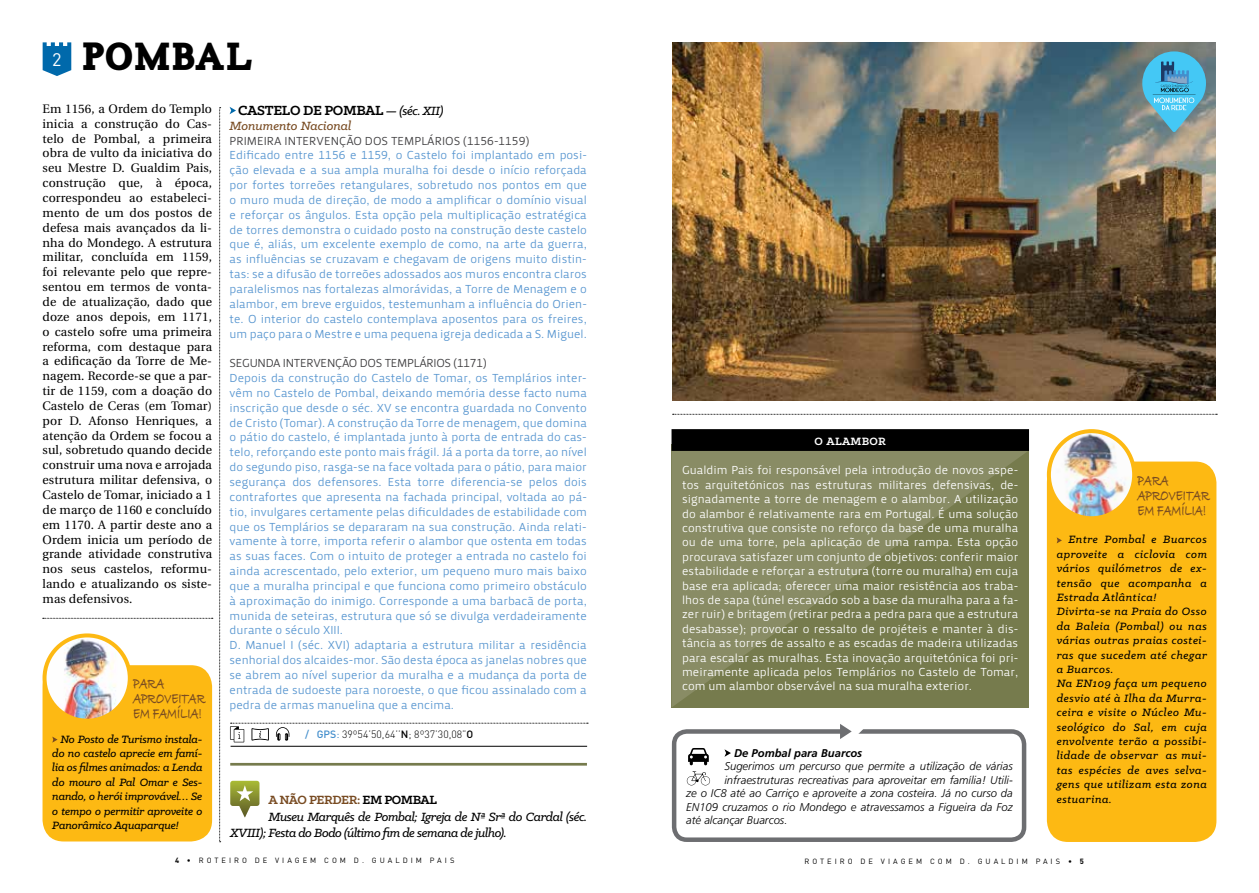
<style>
.page{position:relative;width:1259px;height:893px;background:#fff}
.page>*{position:absolute;margin:0;border:0;box-sizing:border-box;transform-origin:0 0}
.t1{font:39px "Carton";color:#000}
.t2{font:18px "DIN";color:#fff}
.t3{font:700 16.5px/15px "Bradley Hand ITCTT";color:#784b22;scale:.68 1}
.t4{font:700 15px "Klinic Slab";letter-spacing:-.02em;color:#000}
.t5{font:italic 500 13.5px "Klinic Slab";letter-spacing:-.03em;color:#000}
.t6{font:700 13.5px "Klinic Slab";letter-spacing:-.03em;color:#784b22}
.t7{font:italic 500 13.5px "Klinic Slab";color:#784b22}
.t8{font:12.3px/14.9px "Utopia";letter-spacing:.01em;color:#000;text-align:justify}
.t9{font:12px/14.9px "Priva One Pro";color:#5896d0;text-align:justify}
.t10{font:12px/14.4px "Priva One Pro";color:#fff;text-align:justify}
.t11{font:italic 500 12px/14.4px "Klinic Slab";letter-spacing:.04em;color:#000;text-align:justify}
.t12{font:12px "Priva One Pro";color:#414042}
.t13{font:12px "Priva One Pro";letter-spacing:-.025em;color:#414042}
.t14{font:700 12px "Klinic Slab";letter-spacing:.025em;color:#fff}
.t15{font:italic 300 11.25px "Frutiger";color:#000}
.t16{font:italic 700 11.25px "Frutiger";color:#000}
.t17{font:300 10.5px "DIN";color:#000}
.t18{font:7.5px "DIN";letter-spacing:.4em;color:#000}
.s1{font-weight:500;font-style:italic;font-size:13.5px}
.s2{font-weight:500;color:#438ecc}
.s3{font-weight:400;color:#438ecc}
.s4{font-weight:500}
.s5{color:#000}
.s6{font-weight:700}
</style>
<div class="page">
<svg style="left:671px;top:451px;width:358px;height:256px;background:#7f8358"></svg>
<svg style="left:43px;top:42px;width:28px;height:34px"></svg>
<hr style="left:230px;top:763px;width:357px;height:3px;background:#767b4d">
<svg style="left:230px;top:781px;width:29px;height:36px"></svg>
<img style="left:672px;top:43px;width:543px;height:357px">
<svg style="left:1142px;top:51px;width:64px;height:81px;background:#5cabc6"></svg>
<svg style="left:230px;top:107px;width:6px;height:7px"></svg>
<hr style="left:231px;top:746px;width:356px;height:1px;background:#000">
<svg style="left:230px;top:723px;width:358px;height:19px"></svg>
<svg style="left:672px;top:414px;width:545px;height:1px"></svg>
<div style="left:671px;top:429px;width:358px;height:22px;background:#000"></div>
<div style="left:672px;top:729px;width:354px;height:113px;border:4px solid #6d6e71;border-radius:13px"></div>
<svg style="left:840px;top:724px;width:25px;height:15px"></svg>
<svg style="left:724px;top:749px;width:7px;height:8px"></svg>
<svg style="left:687px;top:771px;width:23px;height:14px"></svg>
<svg style="left:688px;top:748px;width:21px;height:17px"></svg>
<svg style="left:219px;top:107px;width:2px;height:735px"></svg>
<div style="left:43px;top:665px;width:169px;height:176px;background:#fdb913;border-radius:21px"></div>
<img style="left:47px;top:637px;width:80px;height:81px">
<div style="left:43px;top:633px;width:89px;height:90px;border:4px solid #fdb913;border-radius:50%"></div>
<svg style="left:52px;top:737px;width:6px;height:6px"></svg>
<svg style="left:43px;top:618px;width:170px;height:1px"></svg>
<div style="left:1047px;top:462px;width:169px;height:380px;background:#fdb913;border-radius:21px"></div>
<img style="left:1050px;top:431px;width:84px;height:84px">
<div style="left:1047px;top:429px;width:89px;height:91px;border:4px solid #fdb913;border-radius:50%"></div>
<svg style="left:1056px;top:537px;width:6px;height:6px"></svg>
<h2 class="t2" style="left:52px;top:49px;width:11px">2</h2>
<h1 class="t1" style="left:82px;top:41px;width:173px">POMBAL</h1>
<p class="t8" style="left:43px;top:101px;width:171px">Em 1156, a Ordem do Templo inicia a construção do Cas&shy;telo de Pombal, a primeira obra de vulto da iniciativa do seu Mestre D. Gualdim Pais, construção que, à época, correspondeu ao estabeleci&shy;mento de um dos postos de defesa mais avançados da li&shy;nha do Mondego. A estrutura militar, concluída em 1159, foi relevante pelo que repre&shy;sentou em termos de vonta&shy;de de atualização, dado que doze anos depois, em 1171, o castelo sofre uma primeira reforma, com destaque para a edificação da Torre de Me&shy;nagem. Recorde-se que a par&shy;tir de 1159, com a doação do Castelo de Ceras (em Tomar) por D. Afonso Henriques, a atenção da Ordem se focou a sul, sobretudo quando decide construir uma nova e arrojada estrutura militar defensiva, o Castelo de Tomar, iniciado a 1 de março de 1160 e concluído em 1170. A partir deste ano a Ordem inicia um período de grande atividade construtiva nos seus castelos, reformu&shy;lando e atualizando os siste&shy;mas defensivos.</p>
<h3 class="t3" style="left:133px;top:676px;width:107px">Para aproveitar em família!</h3>
<p class="t11" style="left:52px;top:731px;width:152px;text-indent:8px">No Posto de Turismo instala&shy;do no castelo aprecie em famí&shy;lia os filmes animados: a Lenda do mouro al Pal Omar e Ses&shy;nando, o herói improvável… Se o tempo o permitir aproveite o Panorâmico Aquaparque!</p>
<p class="t4" style="left:238px;top:100px;width:207px">CASTELO DE POMBAL <span class="s1">— (séc. XII)</span></p>
<p class="t7" style="left:230px;top:117px;width:123px">Monumento Nacional</p>
<p class="t12" style="left:230px;top:133px;width:301px">PRIMEIRA INTERVENÇÃO DOS TEMPLÁRIOS (1156-1159)</p>
<p class="t9" style="left:230px;top:148px;width:359px">Edificado entre 1156 e 1159, o Castelo foi implantado em posi&shy;ção elevada e a sua ampla muralha foi desde o início reforçada por fortes torreões retangulares, sobretudo nos pontos em que o muro muda de direção, de modo a amplificar o domínio visual e reforçar os ângulos. Esta opção pela multiplicação estratégica de torres demonstra o cuidado posto na construção deste castelo que é, aliás, um excelente exemplo de como, na arte da guerra, as influências se cruzavam e chegavam de origens muito distin&shy;tas: se a difusão de torreões adossados aos muros encontra claros paralelismos nas fortalezas almorávidas, a Torre de Menagem e o alambor, em breve erguidos, testemunham a influência do Orien&shy;te. O interior do castelo contemplava aposentos para os freires, um paço para o Mestre e uma pequena igreja dedicada a S. Miguel.</p>
<p class="t13" style="left:230px;top:356px;width:259px">SEGUNDA INTERVENÇÃO DOS TEMPLÁRIOS (1171)</p>
<p class="t9" style="left:230px;top:371px;width:359px;text-align:left">Depois da construção do Castelo de Tomar, os Templários inter&shy;vêm no Castelo de Pombal, deixando memória desse facto numa inscrição que desde o séc. XV se encontra guardada no Convento de Cristo (Tomar). A construção da Torre de menagem, que domina o pátio do castelo, é implantada junto à porta de entrada do cas&shy;telo, reforçando este ponto mais frágil. Já a porta da torre, ao nível do segundo piso, rasga-se na face voltada para o pátio, para maior segurança dos defensores. Esta torre diferencia-se pelos dois contrafortes que apresenta na fachada principal, voltada ao pá&shy;tio, invulgares certamente pelas dificuldades de estabilidade com que os Templários se depararam na sua construção. Ainda relati&shy;vamente à torre, importa referir o alambor que ostenta em todas as suas faces. Com o intuito de proteger a entrada no castelo foi ainda acrescentado, pelo exterior, um pequeno muro mais baixo que a muralha principal e que funciona como primeiro obstáculo à aproximação do inimigo. Corresponde a uma barbacã de porta, munida de seteiras, estrutura que só se divulga verdadeiramente durante o século XIII.<br>D. Manuel I (séc. XVI) adaptaria a estrutura militar a residência senhorial dos alcaides-mor. São desta época as janelas nobres que se abrem ao nível superior da muralha e a mudança da porta de entrada de sudoeste para noroeste, o que ficou assinalado com a pedra de armas manuelina que a encima.</p>
<p class="t17" style="left:305px;top:728px;width:170px"><span class="s2">/ GPS</span><span class="s3">:</span> 39º54’50,64’’<span class="s4">N</span>; 8º37’30,08”<span class="s4">O</span></p>
<p class="t6" style="left:268px;top:791px;width:170px">A NÃO PERDER: <span class="s5">EM POMBAL</span></p>
<p class="t5" style="left:268px;top:808px;width:320px">Museu Marquês de Pombal; Igreja de Nª Srª do Cardal (séc.</p>
<p class="t5" style="left:230px;top:824px;width:278px">XVIII); Festa do Bodo (último fim de semana de julho).</p>
<p class="t18" style="left:175px;top:856px;width:281px"><span class="s6">4</span> • ROTEIRO DE VIAGEM COM D. GUALDIM PAIS</p>
<p class="t14" style="left:814px;top:433px;width:73px">O ALAMBOR</p>
<p class="t10" style="left:682px;top:463px;width:338px">Gualdim Pais foi responsável pela introdução de novos aspe&shy;tos arquitetónicos nas estruturas militares defensivas, de&shy;signadamente a torre de menagem e o alambor. A utilização do alambor é relativamente rara em Portugal. É uma solução construtiva que consiste no reforço da base de uma muralha ou de uma torre, pela aplicação de uma rampa. Esta opção procurava satisfazer um conjunto de objetivos: conferir maior estabilidade e reforçar a estrutura (torre ou muralha) em cuja base era aplicada; oferecer uma maior resistência aos traba&shy;lhos de sapa (túnel escavado sob a base da muralha para a fa&shy;zer ruir) e britagem (retirar pedra a pedra para que a estrutura desabasse); provocar o ressalto de projéteis e manter à dis&shy;tância as torres de assalto e as escadas de madeira utilizadas para escalar as muralhas. Esta inovação arquitetónica foi pri&shy;meiramente aplicada pelos Templários no Castelo de Tomar, com um alambor observável na sua muralha exterior.</p>
<h3 class="t3" style="left:1137px;top:472px;width:107px">Para aproveitar em família!</h3>
<p class="t11" style="left:1056px;top:532px;width:152px;text-align:left;text-indent:12px">Entre Pombal e Buarcos aproveite a ciclovia com vários quilómetros de ex&shy;tensão que acompanha a<br>Estrada Atlântica!<br>Divirta-se na Praia do Osso da Baleia (Pombal) ou nas várias outras praias costei&shy;ras que sucedem até chegar a Buarcos.<br>Na EN109 faça um pequeno desvio até à Ilha da Murra&shy;ceira e visite o Núcleo Mu&shy;seológico do Sal, em cuja envolvente terão a possibi&shy;lidade de observar as mui&shy;tas espécies de aves selva&shy;gens que utilizam esta zona estuarina.</p>
<p class="t16" style="left:734px;top:746px;width:130px">De Pombal para Buarcos</p>
<p class="t15" style="left:724px;top:760px;width:290px">Sugerimos um percurso que permite a utilização de várias</p>
<p class="t15" style="left:724px;top:773px;width:290px">infraestruturas recreativas para aproveitar em família! Utili-</p>
<p class="t15" style="left:686px;top:787px;width:328px">ze o IC8 até ao Carriço e aproveite a zona costeira. Já no curso da</p>
<p class="t15" style="left:686px;top:800px;width:328px">EN109 cruzamos o rio Mondego e atravessamos a Figueira da Foz</p>
<p class="t15" style="left:686px;top:814px;width:103px">até alcançar Buarcos.</p>
<p class="t18" style="left:804px;top:857px;width:281px">ROTEIRO DE VIAGEM COM D. GUALDIM PAIS • <span class="s6">5</span></p>
</div>
